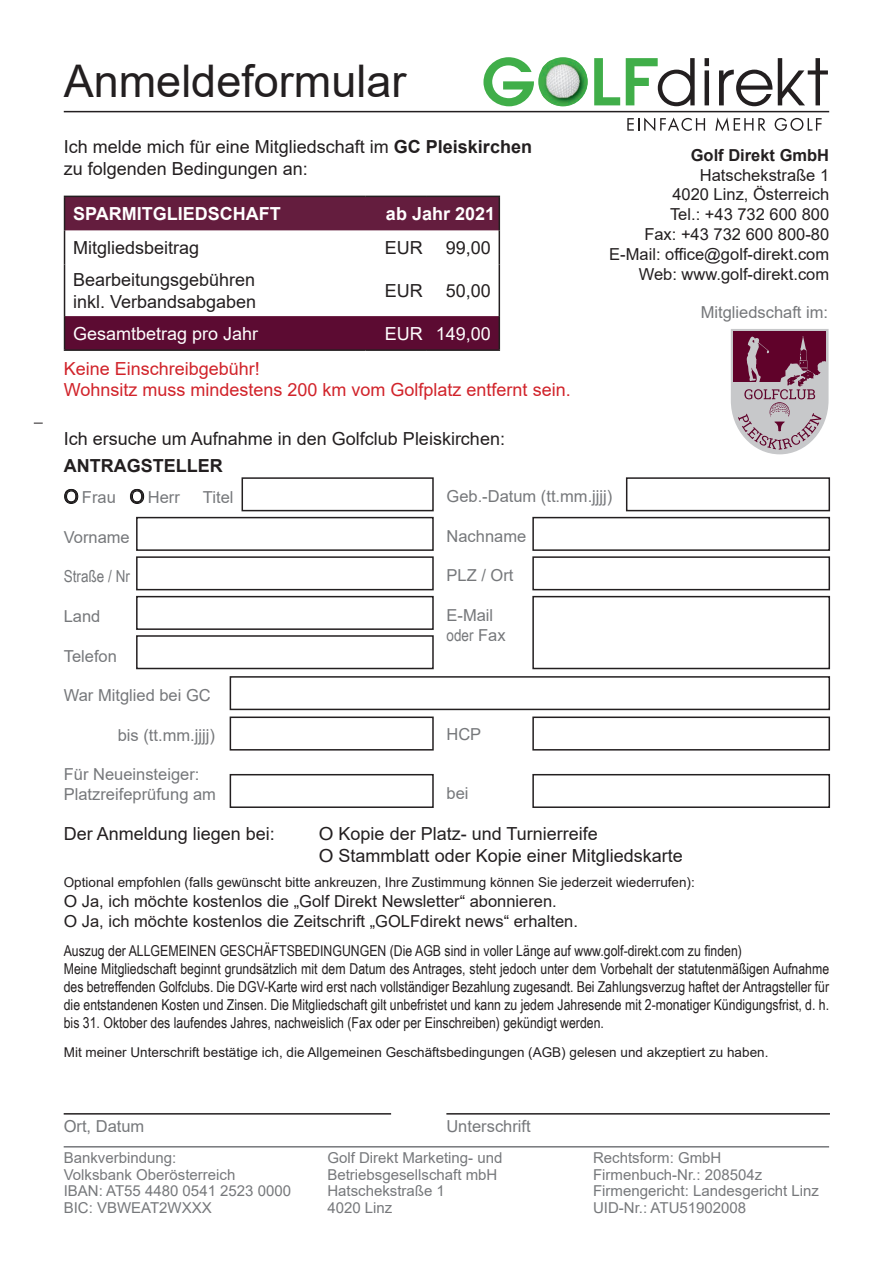
<style>
.page{position:relative;width:893px;height:1263px;background:#fff}
.page>*{position:absolute;margin:0;border:0;box-sizing:border-box;transform-origin:0 0}
.t1{font:45px "Arial";color:#231f20}
.t2{font:18px/21.6px "Arial";color:#231f20}
.t3{font:18px "Arial";color:#d1232a}
.t4{font:18px "Arial";color:#231f20;scale:1.05 1}
.t5{font:700 18px "Arial";color:#fff}
.t6{font:18px "Arial";color:#fff}
.t7{font:700 18px "Arial";color:#231f20}
.t8{font:16.5px "Arial";color:#76787b}
.t9{font:16.5px "Arial";color:#231f20}
.t10{font:16.5px "Arial";color:#231f20;scale:1.05 1}
.t11{font:16.5px "Arial Narrow";color:#76787b}
.t12{font:700 16.5px "Arial";color:#231f20}
.t13{font:15px/18px "Arial Narrow";color:#231f20;text-align:justify}
.t14{font:15px "Arial";color:#76787b}
.t15{font:13.5px "Arial";color:#231f20}
.s1{font-weight:700}
.s2{font-size:18.9px;color:#000}
.s3{font-family:"Arial"}
</style>
<div class="page">
<hr style="left:64px;top:111px;width:765px;height:1px;background:#231f20">
<div style="left:65px;top:197px;width:434px;height:33px;background:#641d3e"></div>
<div style="left:65px;top:316px;width:434px;height:33px;background:#5c0b32"></div>
<hr style="left:64px;top:196px;width:302px;height:1px;background:#231f20">
<hr style="left:64px;top:197px;width:1px;height:33px;background:#231f20">
<hr style="left:366px;top:196px;width:61px;height:1px;background:#231f20">
<hr style="left:427px;top:196px;width:73px;height:1px;background:#231f20">
<hr style="left:499px;top:197px;width:1px;height:33px;background:#231f20">
<hr style="left:64px;top:230px;width:1px;height:34px;background:#231f20">
<hr style="left:499px;top:230px;width:1px;height:34px;background:#231f20">
<hr style="left:64px;top:264px;width:1px;height:52px;background:#231f20">
<hr style="left:499px;top:264px;width:1px;height:52px;background:#231f20">
<hr style="left:64px;top:316px;width:1px;height:33px;background:#231f20">
<hr style="left:499px;top:316px;width:1px;height:33px;background:#231f20">
<hr style="left:64px;top:349px;width:302px;height:2px;background:#231f20">
<hr style="left:366px;top:349px;width:61px;height:2px;background:#231f20">
<hr style="left:427px;top:349px;width:73px;height:2px;background:#231f20">
<svg style="left:731px;top:329px;width:97px;height:125px;background:#a58292"></svg>
<hr style="left:64px;top:1113px;width:327px;height:1px;background:#231f20">
<hr style="left:446px;top:1113px;width:384px;height:1px;background:#231f20">
<hr style="left:64px;top:1146px;width:765px;height:1px;background:#76787b">
<svg style="left:627px;top:118px;width:78px;height:13px"></svg>
<svg style="left:715px;top:117px;width:51px;height:14px"></svg>
<svg style="left:775px;top:118px;width:47px;height:13px"></svg>
<svg style="left:483px;top:57px;width:345px;height:49px"></svg>
<img style="left:542px;top:61px;width:45px;height:45px">
<div style="left:242px;top:477px;width:192px;height:34px;border:2px solid #231f20"></div>
<div style="left:136px;top:517px;width:298px;height:34px;border:2px solid #231f20"></div>
<div style="left:136px;top:556px;width:298px;height:34px;border:2px solid #231f20"></div>
<div style="left:136px;top:596px;width:298px;height:34px;border:2px solid #231f20"></div>
<div style="left:136px;top:635px;width:298px;height:34px;border:2px solid #231f20"></div>
<div style="left:532px;top:517px;width:298px;height:34px;border:2px solid #231f20"></div>
<div style="left:532px;top:596px;width:298px;height:73px;border:2px solid #231f20"></div>
<div style="left:532px;top:716px;width:298px;height:34px;border:2px solid #231f20"></div>
<div style="left:532px;top:774px;width:298px;height:34px;border:2px solid #231f20"></div>
<div style="left:230px;top:676px;width:600px;height:34px;border:2px solid #231f20"></div>
<div style="left:626px;top:477px;width:204px;height:34px;border:2px solid #231f20"></div>
<div style="left:230px;top:774px;width:204px;height:34px;border:2px solid #231f20"></div>
<div style="left:230px;top:716px;width:204px;height:34px;border:2px solid #231f20"></div>
<div style="left:532px;top:556px;width:298px;height:34px;border:2px solid #231f20"></div>
<p class="t1" style="left:64px;top:50px;width:344px">Anmeldeformular</p>
<p class="t2" style="left:64px;top:136px;width:470px">Ich melde mich für eine Mitgliedschaft im <span class="s1">GC Pleiskirchen</span></p>
<p class="t2" style="left:64px;top:158px;width:246px">zu folgenden Bedingungen an:</p>
<p class="t5" style="left:73px;top:201px;width:209px">SPARMITGLIEDSCHAFT</p>
<p class="t5" style="left:386px;top:201px;width:111px">ab Jahr 2021</p>
<p class="t2" style="left:73px;top:237px;width:128px">Mitgliedsbeitrag</p>
<p class="t2" style="left:385px;top:237px;width:39px">EUR</p>
<p class="t2" style="left:446px;top:237px;width:47px">99,00</p>
<p class="t2" style="left:73px;top:269px;width:185px">Bearbeitungsgebühren inkl. Verbandsabgaben</p>
<p class="t2" style="left:385px;top:280px;width:39px">EUR</p>
<p class="t2" style="left:446px;top:280px;width:47px">50,00</p>
<p class="t6" style="left:73px;top:321px;width:187px">Gesamtbetrag pro Jahr</p>
<p class="t6" style="left:385px;top:321px;width:39px">EUR</p>
<p class="t6" style="left:436px;top:321px;width:57px">149,00</p>
<p class="t3" style="left:64px;top:356px;width:198px">Keine Einschreibgebühr!</p>
<p class="t3" style="left:64px;top:377px;width:508px">Wohnsitz muss mindestens 200 km vom Golfplatz entfernt sein.</p>
<p class="t2" style="left:64px;top:427px;width:443px">Ich ersuche um Aufnahme in den Golfclub Pleiskirchen:</p>
<p class="t7" style="left:64px;top:453px;width:160px">ANTRAGSTELLER</p>
<p class="t12" style="left:691px;top:143px;width:140px">Golf Direkt GmbH</p>
<p class="t9" style="left:700px;top:163px;width:131px">Hatschekstraße 1</p>
<p class="t9" style="left:672px;top:183px;width:158px">4020 Linz, Österreich</p>
<p class="t9" style="left:670px;top:203px;width:161px">Tel.: +43 732 600 800</p>
<p class="t9" style="left:644px;top:223px;width:186px">Fax: +43 732 600 800-80</p>
<p class="t9" style="left:609px;top:243px;width:221px">E-Mail: office@golf-direkt.com</p>
<p class="t9" style="left:639px;top:262px;width:192px">Web: www.golf-direkt.com</p>
<p class="t8" style="left:701px;top:301px;width:129px">Mitgliedschaft im:</p>
<p class="t8" style="left:64px;top:486px;width:118px"><span class="s2">O</span> Frau <span class="s2">O</span> Herr</p>
<p class="t8" style="left:203px;top:486px;width:32px">Titel</p>
<p class="t8" style="left:64px;top:526px;width:68px">Vorname</p>
<p class="t11" style="left:64px;top:564px;width:68px">Straße / Nr</p>
<p class="t8" style="left:64px;top:605px;width:38px">Land</p>
<p class="t8" style="left:64px;top:644px;width:55px">Telefon</p>
<p class="t8" style="left:64px;top:684px;width:148px">War Mitglied bei GC</p>
<p class="t8" style="left:118px;top:724px;width:99px">bis (tt.mm.jjjj)</p>
<p class="t8" style="left:64px;top:763px;width:137px">Für Neueinsteiger:</p>
<p class="t8" style="left:64px;top:783px;width:154px">Platzreifeprüfung am</p>
<p class="t8" style="left:446px;top:485px;width:167px">Geb.-Datum (tt.mm.jjjj)</p>
<p class="t8" style="left:446px;top:524px;width:81px">Nachname</p>
<p class="t8" style="left:446px;top:564px;width:68px">PLZ / Ort</p>
<p class="t8" style="left:446px;top:604px;width:48px">E-Mail</p>
<p class="t11" style="left:446px;top:623px;width:61px">oder <span class="s3">Fax</span></p>
<p class="t8" style="left:446px;top:722px;width:36px">HCP</p>
<p class="t8" style="left:446px;top:782px;width:24px">bei</p>
<p class="t2" style="left:64px;top:823px;width:213px">Der Anmeldung liegen bei:</p>
<p class="t4" style="left:319px;top:821px;width:267px">O Kopie der Platz- und Turnierreife</p>
<p class="t4" style="left:319px;top:843px;width:348px">O Stammblatt oder Kopie einer Mitgliedskarte</p>
<p class="t15" style="left:64px;top:873px;width:633px">Optional empfohlen (falls gewünscht bitte ankreuzen, Ihre Zustimmung können Sie jederzeit wiederrufen):</p>
<p class="t10" style="left:64px;top:889px;width:471px">O Ja, ich möchte kostenlos die „Golf Direkt Newsletter“ abonnieren.</p>
<p class="t10" style="left:64px;top:909px;width:491px">O Ja, ich möchte kostenlos die Zeitschrift „GOLFdirekt news“ erhalten.</p>
<p class="t13" style="left:64px;top:941px;width:680px">Auszug der ALLGEMEINEN GESCHÄFTSBEDINGUNGEN (Die AGB sind in voller Länge auf www.golf-direkt.com zu finden)</p>
<p class="t13" style="left:64px;top:959px;width:767px">Meine Mitgliedschaft beginnt grundsätzlich mit dem Datum des Antrages, steht jedoch unter dem Vorbehalt der statutenmäßigen Aufnahme des betreffenden Golfclubs. Die DGV-Karte wird erst nach vollständiger Bezahlung zugesandt. Bei Zahlungsverzug haftet der Antragsteller für die entstandenen Kosten und Zinsen. Die Mitgliedschaft gilt unbefristet und kann zu jedem Jahresende mit 2-monatiger Kündigungsfrist, d. h. bis 31. Oktober des laufendes Jahres, nachweislich (Fax oder per Einschreiben) gekündigt werden.</p>
<p class="t15" style="left:64px;top:1043px;width:706px">Mit meiner Unterschrift bestätige ich, die Allgemeinen Geschäftsbedingungen (AGB) gelesen und akzeptiert zu haben.</p>
<p class="t8" style="left:64px;top:1115px;width:82px">Ort, Datum</p>
<p class="t8" style="left:446px;top:1115px;width:86px">Unterschrift</p>
<p class="t14" style="left:64px;top:1148px;width:114px">Bankverbindung:</p>
<p class="t14" style="left:64px;top:1164px;width:173px">Volksbank Oberösterreich</p>
<p class="t14" style="left:64px;top:1181px;width:229px">IBAN: AT55 4480 0541 2523 0000</p>
<p class="t14" style="left:64px;top:1197px;width:150px">BIC: VBWEAT2WXXX</p>
<p class="t14" style="left:327px;top:1148px;width:177px">Golf Direkt Marketing- und</p>
<p class="t14" style="left:327px;top:1164px;width:172px">Betriebsgesellschaft mbH</p>
<p class="t14" style="left:327px;top:1181px;width:119px">Hatschekstraße 1</p>
<p class="t14" style="left:327px;top:1197px;width:67px">4020 Linz</p>
<p class="t14" style="left:593px;top:1148px;width:130px">Rechtsform: GmbH</p>
<p class="t14" style="left:593px;top:1164px;width:171px">Firmenbuch-Nr.: 208504z</p>
<p class="t14" style="left:593px;top:1181px;width:227px">Firmengericht: Landesgericht Linz</p>
<p class="t14" style="left:593px;top:1197px;width:155px">UID-Nr.: ATU51902008</p>
</div>
